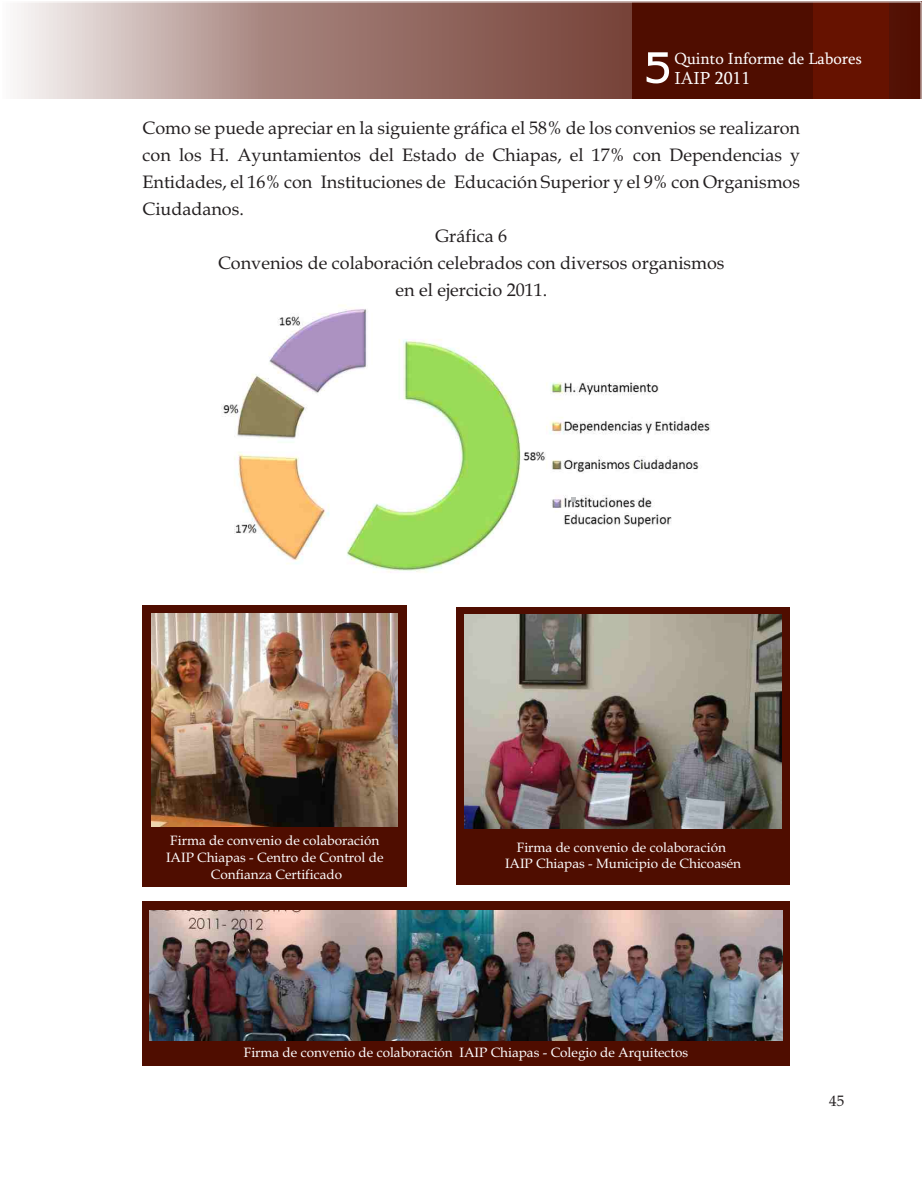
<style>
.page{position:relative;width:923px;height:1192px;background:#fff}
.page>*{position:absolute;margin:0;border:0;box-sizing:border-box;transform-origin:0 0}
.t1{font:18px "Book Antiqua";color:#231f20}
.t2{font:17.85px "Sylfaen";color:#fff}
.t3{font:16.5px "Sylfaen";color:#fff}
.t4{font:15px "Book Antiqua";color:#231f20}
.t5{font:13.5px/16.8px "Book Antiqua";color:#fff;text-align:center}
</style>
<div class="page">
<img style="left:208px;top:305px;width:503px;height:301px">
<svg style="left:571px;top:497px;width:4px;height:4px"></svg>
<div style="left:142px;top:606px;width:265px;height:281px;background:#4f0d00"></div>
<img style="left:152px;top:614px;width:245px;height:212px">
<div style="left:456px;top:607px;width:334px;height:277px;background:#4f0d00"></div>
<img style="left:464px;top:615px;width:317px;height:213px">
<div style="left:142px;top:901px;width:647px;height:164px;background:#4f0d00"></div>
<img style="left:149px;top:910px;width:633px;height:130px">
<svg style="left:17px;top:3px;width:902px;height:95px"></svg>
<div style="left:813px;top:2px;width:75px;height:96px;background:#661200"></div>
<div style="left:633px;top:2px;width:180px;height:96px;background:#4f0d00"></div>
<svg style="left:646px;top:52px;width:23px;height:31px"></svg>
<p class="t3" style="left:674px;top:52px;width:189px">Quinto Informe de Labores</p>
<p class="t2" style="left:674px;top:70px;width:77px">IAIP 2011</p>
<p class="t1" style="left:143px;top:121px;width:659px">Como se puede apreciar en la siguiente gráfica el 58% de los convenios se realizaron</p>
<p class="t1" style="left:143px;top:148px;width:659px">con los H. Ayuntamientos del Estado de Chiapas, el 17% con Dependencias y</p>
<p class="t1" style="left:143px;top:175px;width:659px">Entidades, el 16% con Instituciones de Educación Superior y el 9% con Organismos</p>
<p class="t1" style="left:143px;top:202px;width:103px">Ciudadanos.</p>
<p class="t1" style="left:435px;top:229px;width:73px">Gráfica 6</p>
<p class="t1" style="left:218px;top:256px;width:508px">Convenios de colaboración celebrados con diversos organismos</p>
<p class="t1" style="left:395px;top:283px;width:153px">en el ejercicio 2011.</p>
<p class="t5" style="left:166px;top:834px;width:219px">Firma de convenio de colaboración<br>IAIP Chiapas - Centro de Control de<br>Confianza Certificado</p>
<p class="t5" style="left:505px;top:840px;width:238px">Firma de convenio de colaboración<br>IAIP Chiapas - Municipio de Chicoasén</p>
<p class="t5" style="left:244px;top:1045px;width:446px">Firma de convenio de colaboración IAIP Chiapas - Colegio de Arquitectos</p>
<p class="t4" style="left:829px;top:1095px;width:16px">45</p>
</div>
